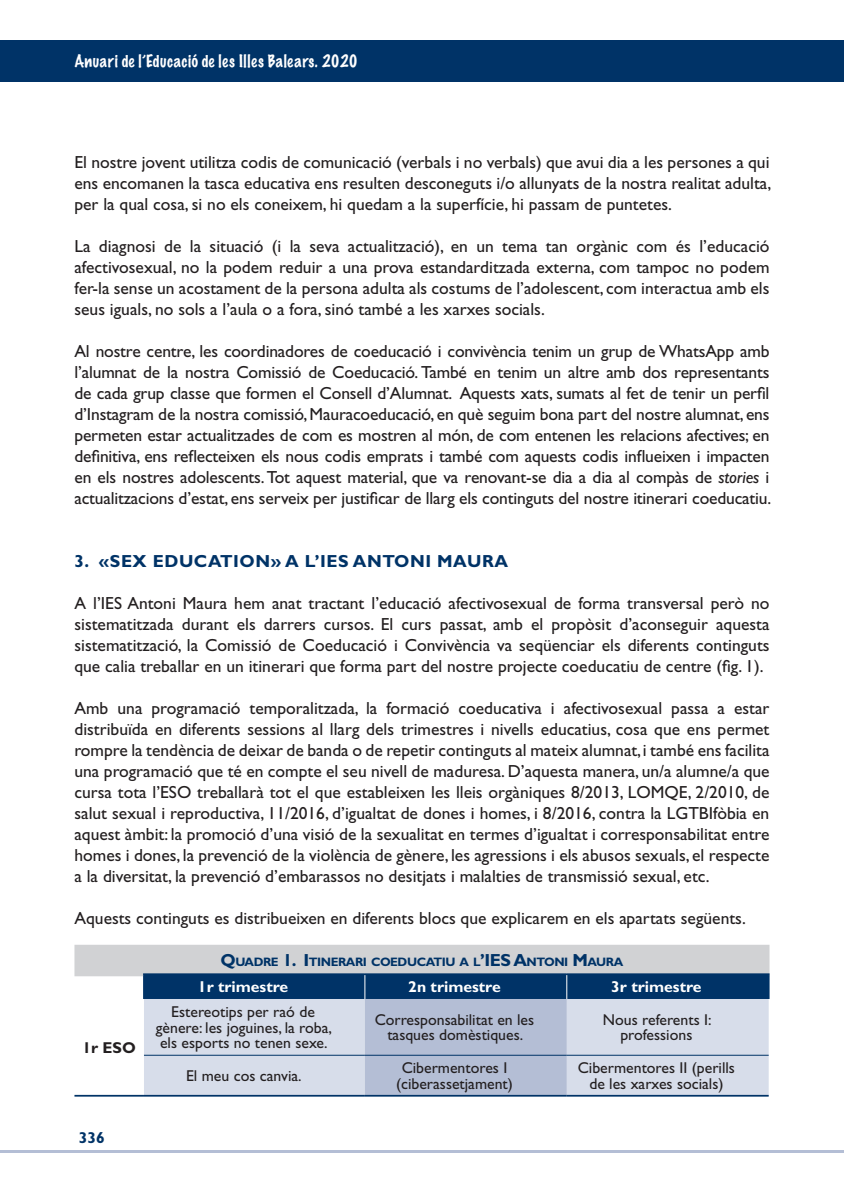
<style>
.page{position:relative;width:844px;height:1191px;background:#fff}
.page>*{position:absolute;margin:0;border:0;box-sizing:border-box;transform-origin:0 0}
.t1{font:17.5px/21px "Gill Sans Std";color:#231f20;text-align:justify}
.t2{font:700 17.5px "Gill Sans Std";letter-spacing:.03em;color:#003367}
.t3{font:15.75px/15.8px "Gill Sans Std";color:#231f20;text-align:center}
.t4{font:100 15.75px "Marker Felt";letter-spacing:.025em;color:#fff}
.t5{font:700 15.75px "Gill Sans Std";color:#fff}
.t6{font:700 15.75px "Gill Sans Std";color:#231f20}
.t7{font:700 15.75px "Gill Sans Std";color:#003367}
.t8{font:700 12.25px "Gill Sans Std";letter-spacing:-.035em;color:#003367}
.s1{font-style:italic}
.s2{font-size:17.5px}
</style>
<div class="page">
<div style="left:0;top:40px;width:843px;height:42px;background:#003367"></div>
<hr style="left:0;top:1150px;width:843px;height:2px;background:#b4bed5">
<div style="left:74px;top:944px;width:695px;height:32px;background:#d1d2d4"></div>
<hr style="left:143px;top:975px;width:2px;height:24px;background:#003367">
<hr style="left:143px;top:973px;width:222px;height:2px;background:#003367">
<hr style="left:365px;top:973px;width:201px;height:2px;background:#003367">
<hr style="left:767px;top:975px;width:2px;height:24px;background:#003367">
<hr style="left:566px;top:973px;width:203px;height:2px;background:#003367">
<svg style="left:144px;top:975px;width:624px;height:119px;background:#a0b1c9"></svg>
<hr style="left:74px;top:1094px;width:70px;height:2px;background:#003367">
<hr style="left:144px;top:1094px;width:221px;height:2px;background:#003367">
<hr style="left:365px;top:1094px;width:201px;height:2px;background:#003367">
<hr style="left:566px;top:1094px;width:202px;height:2px;background:#003367">
<p class="t4" style="left:74px;top:49px;width:285px">Anuari de l’Educació de les Illes Balears. 2020</p>
<p class="t1" style="left:74px;top:152px;width:698px">El nostre jovent utilitza codis de comunicació (verbals i no verbals) que avui dia a les persones a qui ens encomanen la tasca educativa ens resulten desconeguts i/o allunyats de la nostra realitat adulta, per la qual cosa, si no els coneixem, hi quedam a la superfície, hi passam de puntetes.</p>
<p class="t1" style="left:74px;top:236px;width:696px">La diagnosi de la situació (i la seva actualització), en un tema tan orgànic com és l’educació afectivosexual, no la podem reduir a una prova estandarditzada externa, com tampoc no podem fer-la sense un acostament de la persona adulta als costums de l’adolescent, com interactua amb els seus iguals, no sols a l’aula o a fora, sinó també a les xarxes socials.</p>
<p class="t1" style="left:74px;top:341px;width:698px">Al nostre centre, les coordinadores de coeducació i convivència tenim un grup de WhatsApp amb l’alumnat de la nostra Comissió de Coeducació. També en tenim un altre amb dos representants de cada grup classe que formen el Consell d’Alumnat. Aquests xats, sumats al fet de tenir un perfil d’Instagram de la nostra comissió, Mauracoeducació, en què seguim bona part del nostre alumnat, ens permeten estar actualitzades de com es mostren al món, de com entenen les relacions afectives; en definitiva, ens reflecteixen els nous codis emprats i també com aquests codis influeixen i impacten en els nostres adolescents. Tot aquest material, que va renovant-se dia a dia al compàs de <span class="s1">stories</span> i actualitzacions d’estat, ens serveix per justificar de llarg els continguts del nostre itinerari coeducatiu.</p>
<p class="t2" style="left:74px;top:551px;width:435px">3. «SEX EDUCATION» A L’IES ANTONI MAURA</p>
<p class="t1" style="left:74px;top:593px;width:696px">A l’IES Antoni Maura hem anat tractant l’educació afectivosexual de forma transversal però no sistematitzada durant els darrers cursos. El curs passat, amb el propòsit d’aconseguir aquesta sistematització, la Comissió de Coeducació i Convivència va seqüenciar els diferents continguts que calia treballar en un itinerari que forma part del nostre projecte coeducatiu de centre (fig. 1).</p>
<p class="t1" style="left:74px;top:698px;width:696px">Amb una programació temporalitzada, la formació coeducativa i afectivosexual passa a estar distribuïda en diferents sessions al llarg dels trimestres i nivells educatius, cosa que ens permet rompre la tendència de deixar de banda o de repetir continguts al mateix alumnat, i també ens facilita una programació que té en compte el seu nivell de maduresa. D’aquesta manera, un/a alumne/a que cursa tota l’ESO treballarà tot el que estableixen les lleis orgàniques 8/2013, LOMQE, 2/2010, de salut sexual i reproductiva, 11/2016, d’igualtat de dones i homes, i 8/2016, contra la LGTBIfòbia en aquest àmbit: la promoció d’una visió de la sexualitat en termes d’igualtat i corresponsabilitat entre homes i dones, la prevenció de la violència de gènere, les agressions i els abusos sexuals, el respecte a la diversitat, la prevenció d’embarassos no desitjats i malalties de transmissió sexual, etc.</p>
<p class="t1" style="left:74px;top:908px;width:672px">Aquests continguts es distribueixen en diferents blocs que explicarem en els apartats següents.</p>
<p class="t8" style="left:220px;top:955px;width:404px"><span class="s2">Q</span>UADRE <span class="s2">1. I</span>TI NERARI COEDUCATI U A L<span class="s2">’IES A</span>NTONI <span class="s2">M</span>AURA</p>
<p class="t5" style="left:198px;top:977px;width:92px">1r trimestre</p>
<p class="t5" style="left:408px;top:977px;width:94px">2n trimestre</p>
<p class="t5" style="left:611px;top:977px;width:92px">3r trimestre</p>
<p class="t6" style="left:82px;top:1038px;width:55px">1r ESO</p>
<p class="t7" style="left:79px;top:1128px;width:28px">336</p>
<p class="t3" style="left:156px;top:1003px;width:177px">Estereotips per raó de gènere: les joguines, la roba, els esports no tenen sexe.</p>
<p class="t3" style="left:374px;top:1011px;width:161px">Corresponsabilitat en les tasques domèstiques.</p>
<p class="t3" style="left:602px;top:1011px;width:110px">Nous referents I: professions</p>
<p class="t3" style="left:186px;top:1067px;width:117px">El meu cos canvia.</p>
<p class="t3" style="left:396px;top:1060px;width:118px">Cibermentores I (ciberassetjament)</p>
<p class="t3" style="left:577px;top:1060px;width:159px">Cibermentores II (perills de les xarxes socials)</p>
</div>
